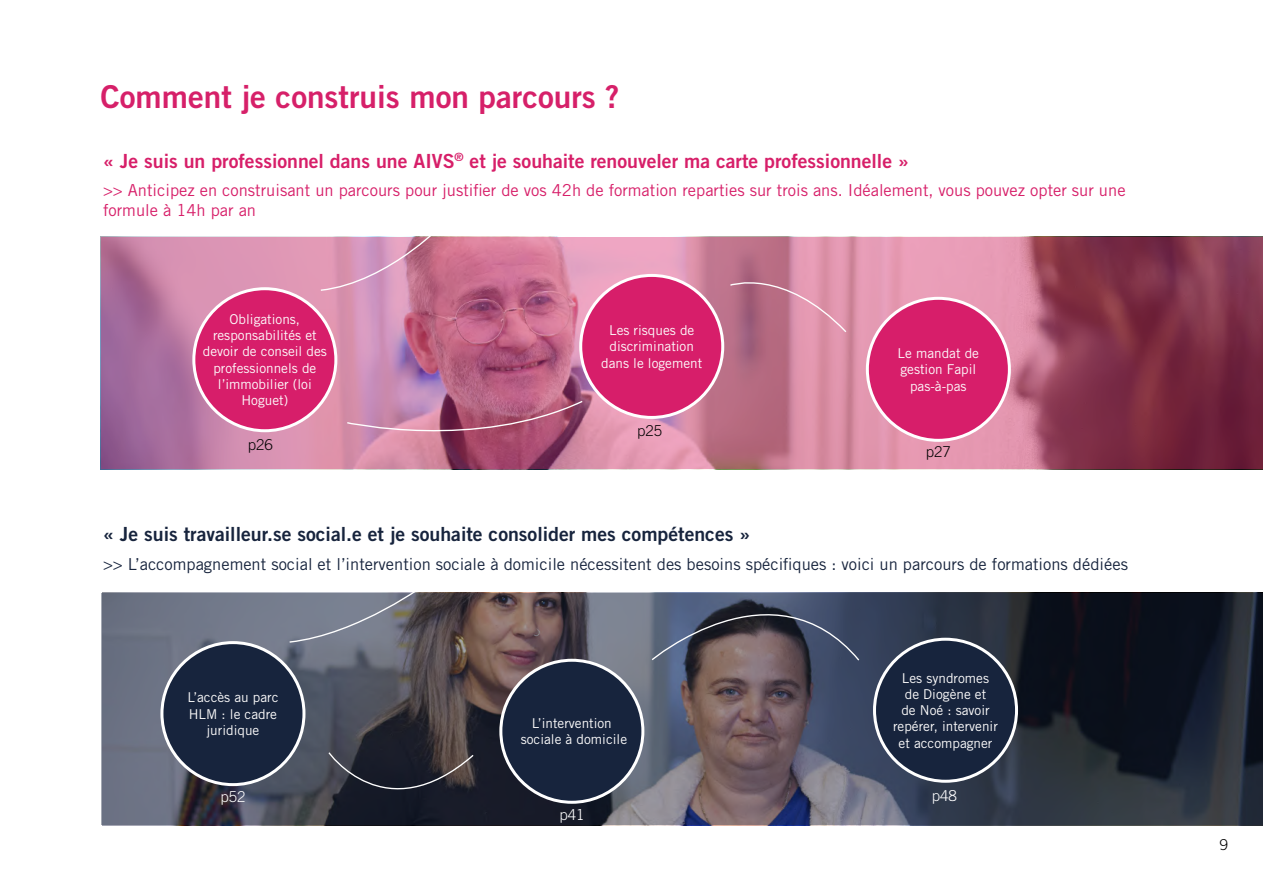
<style>
.page{position:relative;width:1263px;height:893px;background:#fff}
.page>*{position:absolute;margin:0;border:0;box-sizing:border-box;transform-origin:0 0}
.t1{font:31.5px "Trade Gothic LT Std Bd 2";color:#d62069}
.t2{font:19.5px "Trade Gothic LT Std Bd 2";color:#d71f69}
.t3{font:19.5px "Trade Gothic LT Std Bd 2";color:#17243d}
.t4{font:16.5px/19.8px "Trade Gothic LT Std";color:#d71f69}
.t5{font:16.5px "Trade Gothic LT Std";color:#17243d}
.t6{font:300 15px "Trade Gothic LT Std";color:#000}
.t7{font:300 15px "Trade Gothic LT Std";color:#fff}
.t8{font:13.65px/16.4px "Trade Gothic LT Std";color:#fdfcfc;text-align:center}
</style>
<div class="page">
<svg style="left:101px;top:237px;width:1162px;height:232px;background:#b66c88"></svg>
<svg style="left:101px;top:593px;width:1162px;height:231px;background:#454752"></svg>
<svg style="left:319px;top:236px;width:132px;height:56px;background:#d08caa"></svg>
<svg style="left:346px;top:400px;width:238px;height:51px;background:#b56988"></svg>
<svg style="left:729px;top:267px;width:119px;height:67px;background:#c88199"></svg>
<svg style="left:288px;top:592px;width:141px;height:51px;background:#767a87"></svg>
<svg style="left:328px;top:751px;width:147px;height:75px;background:#252731"></svg>
<svg style="left:651px;top:592px;width:210px;height:70px;background:#4f5366"></svg>
<div style="left:194px;top:289px;width:142px;height:142px;background:#d71e6a;border-radius:50%"></div>
<div style="left:192px;top:287px;width:145px;height:145px;border:3px solid #fff;border-radius:50%"></div>
<div style="left:581px;top:275px;width:142px;height:142px;background:#d71e6a;border-radius:50%"></div>
<div style="left:579px;top:274px;width:145px;height:145px;border:3px solid #fff;border-radius:50%"></div>
<div style="left:867px;top:298px;width:142px;height:142px;background:#d71e6a;border-radius:50%"></div>
<div style="left:866px;top:297px;width:145px;height:145px;border:3px solid #fff;border-radius:50%"></div>
<div style="left:874px;top:639px;width:142px;height:142px;background:#17243d;border-radius:50%"></div>
<div style="left:873px;top:638px;width:145px;height:145px;border:3px solid #fff;border-radius:50%"></div>
<div style="left:501px;top:660px;width:142px;height:142px;background:#17243d;border-radius:50%"></div>
<div style="left:499px;top:659px;width:145px;height:145px;border:3px solid #fff;border-radius:50%"></div>
<div style="left:162px;top:643px;width:142px;height:142px;background:#17243d;border-radius:50%"></div>
<div style="left:160px;top:641px;width:145px;height:145px;border:3px solid #fff;border-radius:50%"></div>
<h1 class="t1" style="left:101px;top:78px;width:520px">Comment je construis mon parcours ?</h1>
<h2 class="t2" style="left:103px;top:149px;width:807px">« Je suis un professionnel dans une AIVS<sup>®</sup> et je souhaite renouveler ma carte professionnelle »</h2>
<p class="t4" style="left:103px;top:180px;width:1024px">&gt;&gt; Anticipez en construisant un parcours pour justifier de vos 42h de formation reparties sur trois ans. Idéalement, vous pouvez opter sur une formule à 14h par an</p>
<p class="t8" style="left:203px;top:311px;width:126px">Obligations, responsabilités et devoir de conseil des professionnels de l’immobilier (loi<br>Hoguet)</p>
<p class="t6" style="left:248px;top:436px;width:27px">p26</p>
<p class="t8" style="left:601px;top:322px;width:103px">Les risques de discrimination dans le logement</p>
<p class="t6" style="left:637px;top:421px;width:27px">p25</p>
<p class="t8" style="left:898px;top:345px;width:83px">Le mandat de gestion Fapil pas-à-pas</p>
<p class="t6" style="left:926px;top:443px;width:27px">p27</p>
<h2 class="t3" style="left:103px;top:522px;width:649px">« Je suis travailleur.se social.e et je souhaite consolider mes compétences »</h2>
<p class="t5" style="left:103px;top:554px;width:1026px">&gt;&gt; L’accompagnement social et l’intervention sociale à domicile nécessitent des besoins spécifiques : voici un parcours de formations dédiées</p>
<p class="t8" style="left:187px;top:689px;width:93px">L’accès au parc<br>HLM : le cadre juridique</p>
<p class="t7" style="left:220px;top:788px;width:27px">p52</p>
<p class="t8" style="left:521px;top:715px;width:108px">L’intervention sociale à domicile</p>
<p class="t7" style="left:559px;top:806px;width:27px">p41</p>
<p class="t8" style="left:893px;top:669px;width:106px">Les syndromes de Diogène et<br>de Noé : savoir repérer, intervenir et accompagner</p>
<p class="t7" style="left:932px;top:786px;width:27px">p48</p>
<p class="t6" style="left:1220px;top:836px;width:10px">9</p>
</div>
